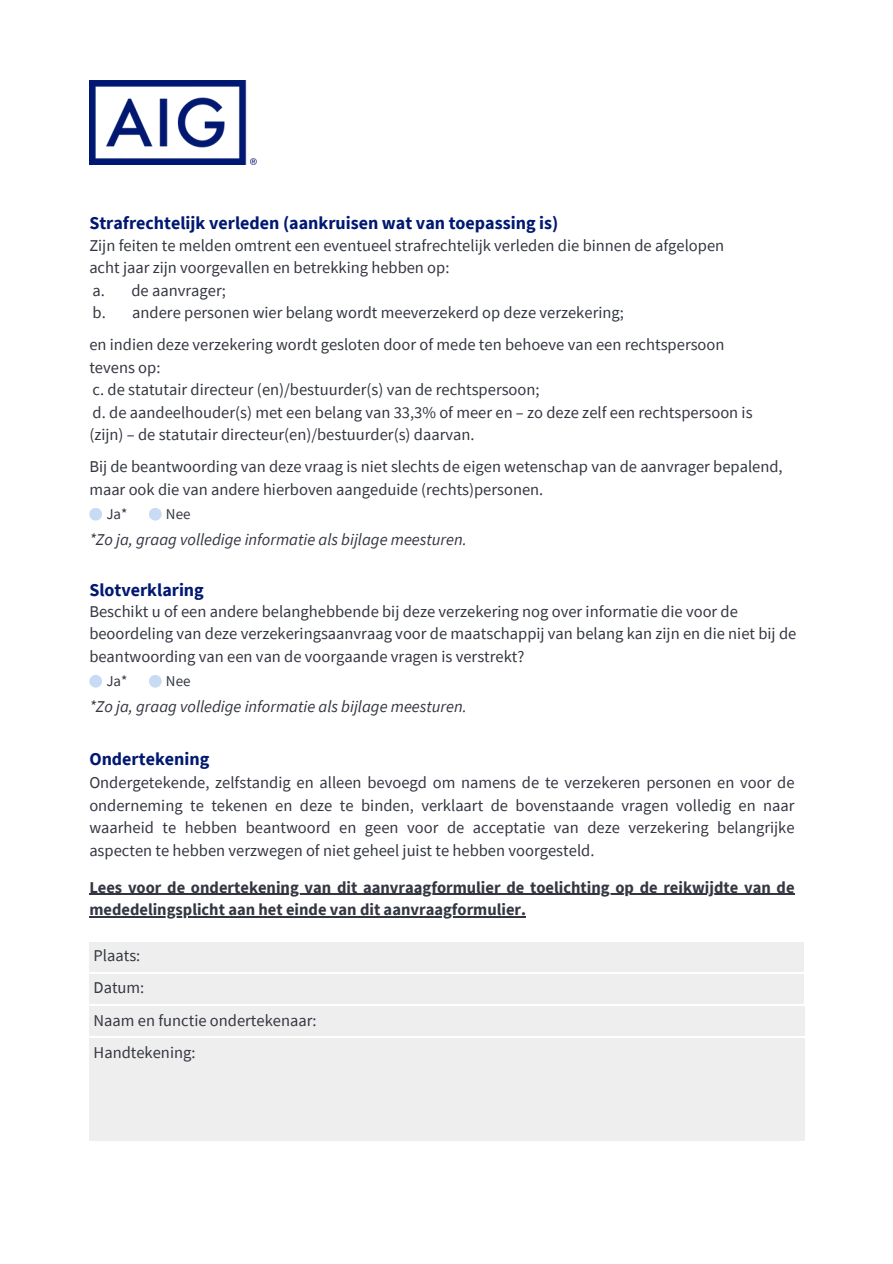
<style>
.page{position:relative;width:893px;height:1264px;background:#fff}
.page>*{position:absolute;margin:0;border:0;box-sizing:border-box;transform-origin:0 0}
.t1{font:700 18px "Source Sans Pro";color:#001871}
.t2{font:16.5px/22.5px "Source Sans Pro";color:#343741}
.t3{font:700 16.5px/22.5px "Source Sans Pro";color:#343741}
.t4{font:italic 16.5px "Source Sans Pro";color:#343741}
.t5{font:15px "Source Sans Pro";color:#343741}
</style>
<div class="page">
<img style="left:89px;top:80px;width:168px;height:85px">
<div style="left:89px;top:941px;width:53px;height:30px;background:#eee"></div>
<div style="left:140px;top:941px;width:664px;height:30px;background:#eee"></div>
<div style="left:314px;top:1006px;width:490px;height:30px;background:#eee"></div>
<div style="left:89px;top:1006px;width:231px;height:30px;background:#eee"></div>
<div style="left:89px;top:1038px;width:107px;height:102px;background:#eee"></div>
<div style="left:191px;top:1038px;width:613px;height:102px;background:#eee"></div>
<div style="left:89px;top:508px;width:13px;height:12px;background:#c7dbf4;border-radius:50%"></div>
<div style="left:149px;top:508px;width:13px;height:12px;background:#c7dbf4;border-radius:50%"></div>
<div style="left:89px;top:675px;width:13px;height:12px;background:#c7dbf4;border-radius:50%"></div>
<div style="left:149px;top:675px;width:13px;height:12px;background:#c7dbf4;border-radius:50%"></div>
<div style="left:89px;top:973px;width:53px;height:30px;background:#eee"></div>
<div style="left:140px;top:973px;width:664px;height:30px;background:#eee"></div>
<hr style="left:89px;top:893px;width:705px;height:2px;background:#343741">
<hr style="left:89px;top:916px;width:437px;height:1px;background:#343741">
<h2 class="t1" style="left:89px;top:211px;width:470px">Strafrechtelijk verleden (aankruisen wat van toepassing is)</h2>
<p class="t2" style="left:89px;top:234px;width:636px">Zijn feiten te melden omtrent een eventueel strafrechtelijk verleden die binnen de afgelopen acht jaar zijn voorgevallen en betrekking hebben op:<br>a. de aanvrager;<br>b. andere personen wier belang wordt meeverzekerd op deze verzekering;</p>
<h2 class="t2" style="left:89px;top:333px;width:664px">en indien deze verzekering wordt gesloten door of mede ten behoeve van een rechtspersoon tevens op:<br>c. de statutair directeur (en)/bestuurder(s) van de rechtspersoon;<br>d. de aandeelhouder(s) met een belang van 33,3% of meer en – zo deze zelf een rechtspersoon is (zijn) – de statutair directeur(en)/bestuurder(s) daarvan.</h2>
<h1 class="t2" style="left:89px;top:455px;width:694px">Bij de beantwoording van deze vraag is niet slechts de eigen wetenschap van de aanvrager bepalend, maar ook die van andere hierboven aangeduide (rechts)personen.</h1>
<h2 class="t5" style="left:106px;top:504px;width:23px">Ja*</h2>
<p class="t5" style="left:166px;top:504px;width:26px">Nee</p>
<h2 class="t4" style="left:89px;top:528px;width:379px">*Zo ja, graag volledige informatie als bijlage meesturen.</h2>
<p class="t1" style="left:89px;top:578px;width:116px">Slotverklaring</p>
<h2 class="t2" style="left:89px;top:599px;width:708px">Beschikt u of een andere belanghebbende bij deze verzekering nog over informatie die voor de beoordeling van deze verzekeringsaanvraag voor de maatschappij van belang kan zijn en die niet bij de beantwoording van een van de voorgaande vragen is verstrekt?</h2>
<h1 class="t5" style="left:106px;top:671px;width:23px">Ja*</h1>
<h2 class="t5" style="left:166px;top:671px;width:26px">Nee</h2>
<h2 class="t4" style="left:89px;top:695px;width:379px">*Zo ja, graag volledige informatie als bijlage meesturen.</h2>
<h1 class="t1" style="left:89px;top:747px;width:121px">Ondertekening</h1>
<h2 class="t2" style="left:89px;top:771px;width:706px;text-align:justify">Ondergetekende, zelfstandig en alleen bevoegd om namens de te verzekeren personen en voor de onderneming te tekenen en deze te binden, verklaart de bovenstaande vragen volledig en naar waarheid te hebben beantwoord en geen voor de acceptatie van deze verzekering belangrijke aspecten te hebben verzwegen of niet geheel juist te hebben voorgesteld.</h2>
<h2 class="t3" style="left:89px;top:875px;width:706px">Lees voor de ondertekening van dit aanvraagformulier de toelichting op de reikwijdte van de mededelingsplicht aan het einde van dit aanvraagformulier.</h2>
<h2 class="t2" style="left:94px;top:944px;width:48px">Plaats:</h2>
<h1 class="t2" style="left:94px;top:975px;width:52px">Datum:</h1>
<h2 class="t2" style="left:94px;top:1008px;width:224px">Naam en functie ondertekenaar:</h2>
<p class="t2" style="left:94px;top:1040px;width:103px">Handtekening:</p>
</div>
